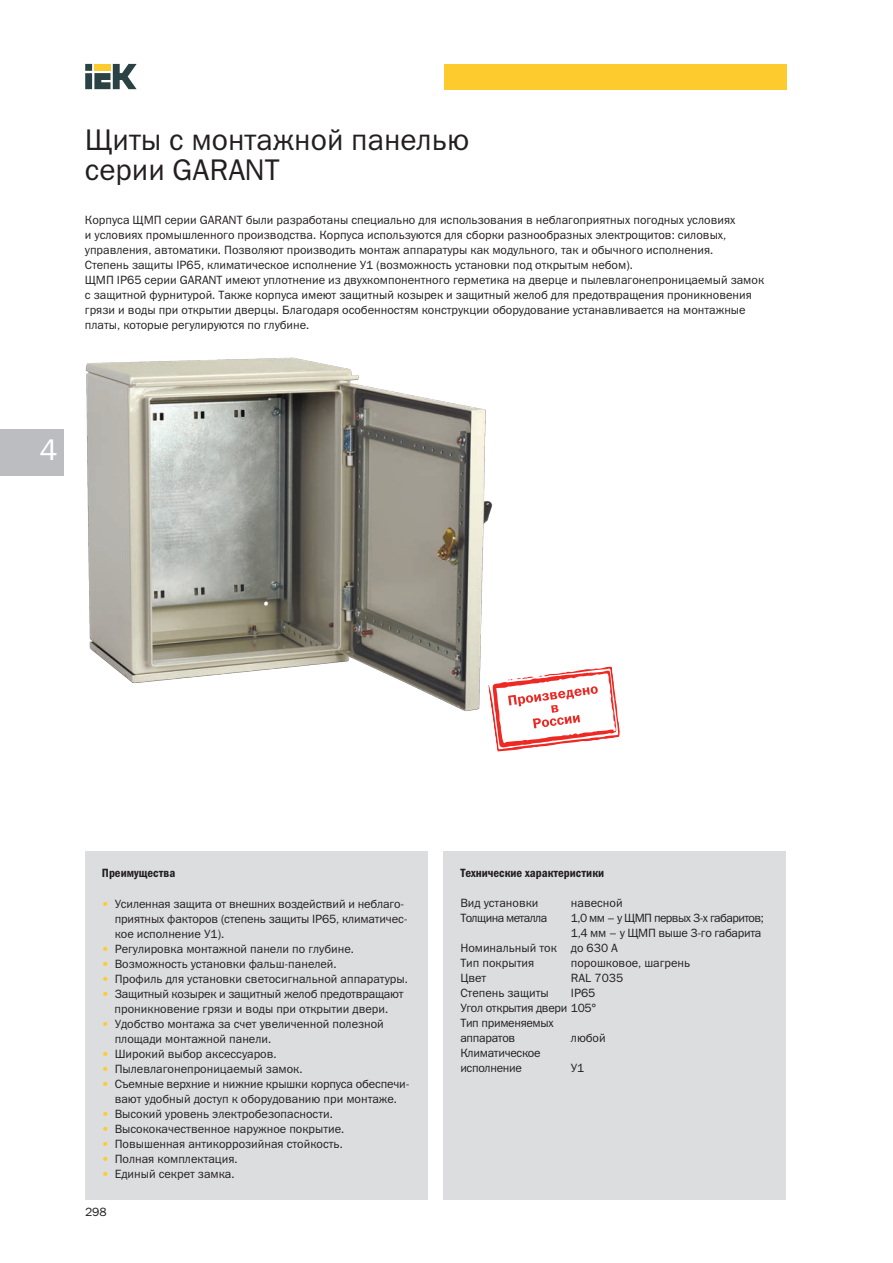
<style>
.page{position:relative;width:893px;height:1263px;background:#fff}
.page>*{position:absolute;margin:0;border:0;box-sizing:border-box;transform-origin:0 0}
.t1{font:30px/30px "Franklin Gothic Book C";color:#231f20}
.t2{font:30px "Franklin Gothic Book C";color:#fff}
.t3{font:12px/15px "Franklin Gothic Book C";color:#231f20}
.t4{font:12px/15px "Franklin Gothic Book C";letter-spacing:-.025em;color:#231f20}
.t5{font:12px/15px "Franklin Gothic Book C";letter-spacing:-.02em;color:#231f20;text-align:center}
.t6{font:12px "Franklin Gothic Book C";letter-spacing:-.05em;color:#231f20}
.t7{font:12px "Franklin Gothic Demi Cond C";color:#231f20}
.s1{color:#fecb2f}
</style>
<div class="page">
<svg style="left:85px;top:64px;width:52px;height:25px"></svg>
<div style="left:444px;top:64px;width:343px;height:25px;background:#fecb2f"></div>
<div style="left:0;top:429px;width:64px;height:46px;background:#bcbdc0"></div>
<img style="left:85px;top:357px;width:408px;height:354px">
<div style="left:85px;top:851px;width:342px;height:349px;background:#dcdddf"></div>
<div style="left:443px;top:851px;width:343px;height:349px;background:#dcdddf"></div>
<svg style="left:488px;top:665px;width:132px;height:87px"></svg>
<h1 class="t1" style="left:85px;top:127px;width:386px">Щиты с монтажной панелью серии GARANT</h1>
<p class="t3" style="left:85px;top:213px;width:681px">Корпуса ЩМП серии GARANT были разработаны специально для использования в неблагоприятных погодных условиях<br>и услови ях промышленного производства. Корпуса используются для сборки разнообразных электрощитов: силовых, управления, авто матики. Позволяют производить монтаж аппаратуры как модульного, так и обычного исполнения.<br>Степень защиты IP65, климатическое исполнение У1 (возможность установки под открытым небом).<br>ЩМП IP65 серии GARANT имеют уплотнение из двухкомпонентного герметика на дверце и пылевлагонепроницаемый замок с защитной фурнитурой. Также корпуса имеют защитный козырек и защитный желоб для предотвращения проникновения грязи и воды при открытии дверцы. Благодаря особенностям конструкции оборудование устанавливается на монтажные платы, которые регулируются по глубине.</p>
<h1 class="t2" style="left:39px;top:439px;width:19px">4</h1>
<p class="t7" style="left:102px;top:865px;width:75px">Преимущества</p>
<p class="t3" style="left:115px;top:897px;width:294px;text-indent:-13px"><span class="s1">•</span> Усиленная защита от внешних воздействий и неблаго - приятных факторов (степень защиты IP65, климатичес - кое исполнение У1).</p>
<p class="t3" style="left:102px;top:942px;width:253px"><span class="s1">•</span> Регулировка монтажной панели по глубине.</p>
<p class="t3" style="left:102px;top:957px;width:236px"><span class="s1">•</span> Возможность установки фальш-панелей.</p>
<p class="t3" style="left:102px;top:972px;width:307px"><span class="s1">•</span> Профиль для установки светосигнальной аппаратуры.</p>
<p class="t5" style="left:102px;top:987px;width:303px"><span class="s1">•</span> Защитный козырек и защитный желоб предотвращают проникновение грязи и воды при открытии двери.</p>
<p class="t3" style="left:115px;top:1017px;width:271px;text-indent:-13px"><span class="s1">•</span> Удобство монтажа за счет увеличенной полезной площа ди монтажной панели.</p>
<p class="t3" style="left:102px;top:1047px;width:176px"><span class="s1">•</span> Широкий выбор аксессуаров.</p>
<p class="t3" style="left:102px;top:1062px;width:202px"><span class="s1">•</span> Пылевлагонепроницаемый замок.</p>
<p class="t3" style="left:102px;top:1077px;width:309px;text-align:center"><span class="s1">•</span> Cъемные верхние и нижние крышки корпуса обеспе чи - вают удобный доступ к оборудованию при монтаже.</p>
<p class="t3" style="left:102px;top:1107px;width:232px"><span class="s1">•</span> Высокий уровень электробезопасности.</p>
<p class="t3" style="left:102px;top:1122px;width:244px"><span class="s1">•</span> Высококачественное наружное покрытие.</p>
<p class="t3" style="left:102px;top:1137px;width:242px"><span class="s1">•</span> Повышенная антикоррозийная стойкость.</p>
<p class="t3" style="left:102px;top:1152px;width:137px"><span class="s1">•</span> Полная комплектация.</p>
<p class="t3" style="left:102px;top:1167px;width:134px"><span class="s1">•</span> Единый секрет замка.</p>
<p class="t3" style="left:85px;top:1205px;width:23px">298</p>
<p class="t7" style="left:460px;top:865px;width:145px">Технические характеристики</p>
<p class="t3" style="left:460px;top:896px;width:80px">Вид установки</p>
<p class="t3" style="left:571px;top:896px;width:53px">навесной</p>
<p class="t6" style="left:460px;top:913px;width:89px">Толщина металла</p>
<p class="t6" style="left:571px;top:913px;width:194px">1,0 мм – у ЩМП первых 3-х габаритов;</p>
<p class="t4" style="left:571px;top:926px;width:192px">1,4 мм – у ЩМП выше 3-го габарита</p>
<p class="t3" style="left:460px;top:941px;width:159px">Номинальный ток до 630 А</p>
<p class="t3" style="left:460px;top:956px;width:75px">Тип покрытия</p>
<p class="t3" style="left:571px;top:956px;width:121px">порошковое, шагрень</p>
<p class="t3" style="left:460px;top:971px;width:27px">Цвет</p>
<p class="t3" style="left:571px;top:971px;width:54px">RAL 7035</p>
<p class="t3" style="left:460px;top:986px;width:90px">Степень защиты</p>
<p class="t4" style="left:460px;top:986px;width:137px;text-indent:111px">IP65<br>Угол открытия двери 105°<br>Тип применяемых аппаратов</p>
<p class="t3" style="left:571px;top:1031px;width:36px">любой</p>
<p class="t4" style="left:460px;top:1046px;width:82px">Климатическое исполнение</p>
<p class="t3" style="left:571px;top:1061px;width:15px">У1</p>
</div>
